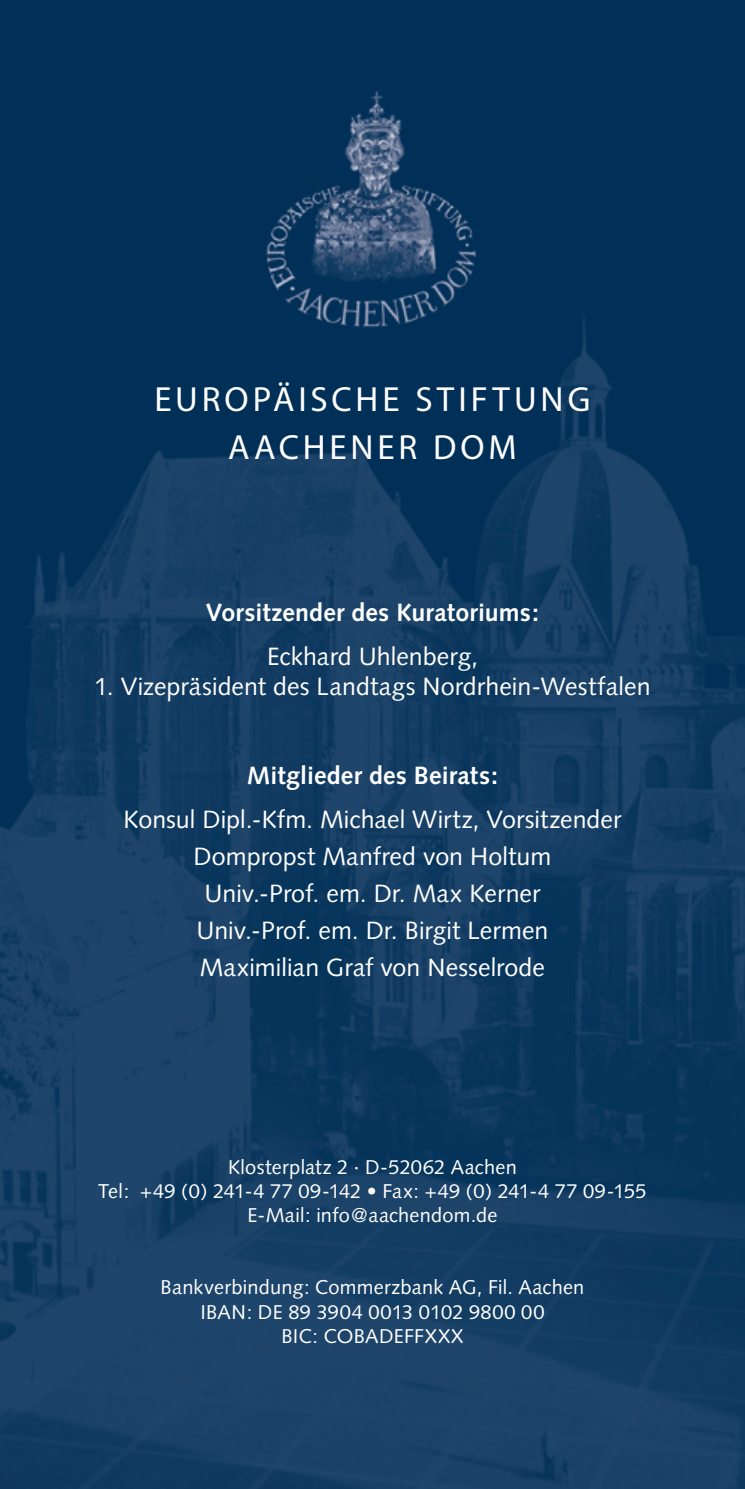
<style>
.page{position:relative;width:745px;height:1489px;background:#fff}
.page>*{position:absolute;margin:0;border:0;box-sizing:border-box;transform-origin:0 0}
.t1{font:35px/48.5px "Myriad Pro";letter-spacing:.11em;color:#fff;text-align:center}
.t2{font:25px/37px "Syntax";color:#fff;text-align:center}
.t3{font:700 25px "Syntax";letter-spacing:.005em;color:#fff}
.t4{font:20px/24.2px "Syntax";letter-spacing:.01em;color:#fff;text-align:center}
</style>
<div class="page">
<img style="left:0;top:0;width:744px;height:1488px">
<div style="left:241px;top:80px;width:274px;height:266px;background:#002f57"></div>
<img style="left:266px;top:90px;width:211px;height:238px">
<h1 class="t1" style="left:154px;top:374px;width:437px">EUROPÄISCHE STIFTUNG<br>AACHENER DOM</h1>
<p class="t3" style="left:206px;top:598px;width:334px">Vorsitzender des Kuratoriums:</p>
<p class="t2" style="left:267px;top:638px;width:212px">Eckhard Uhlenberg,</p>
<p class="t2" style="left:94px;top:668px;width:558px">1. Vizepräsident des Landtags Nordrhein-Westfalen</p>
<p class="t3" style="left:246px;top:760px;width:253px">Mitglieder des Beirats:</p>
<p class="t2" style="left:123px;top:800px;width:499px">Konsul Dipl.-Kfm. Michael Wirtz, Vorsitzender Dompropst Manfred von Holtum<br>Univ.-Prof. em. Dr. Max Kerner<br>Univ.-Prof. em. Dr. Birgit Lermen<br>Maximilian Graf von Nesselrode</p>
<p class="t4" style="left:98px;top:1154px;width:549px">Klosterplatz 2 · D-52062 Aachen<br>Tel: +49 (0) 241-4 77 09-142 • Fax: +49 (0) 241-4 77 09-155<br>E-Mail: info@aachendom.de</p>
<p class="t4" style="left:160px;top:1275px;width:425px">Bankverbindung: Commerzbank AG, Fil. Aachen<br>IBAN: DE 89 3904 0013 0102 9800 00<br>BIC: COBADEFFXXX</p>
</div>
